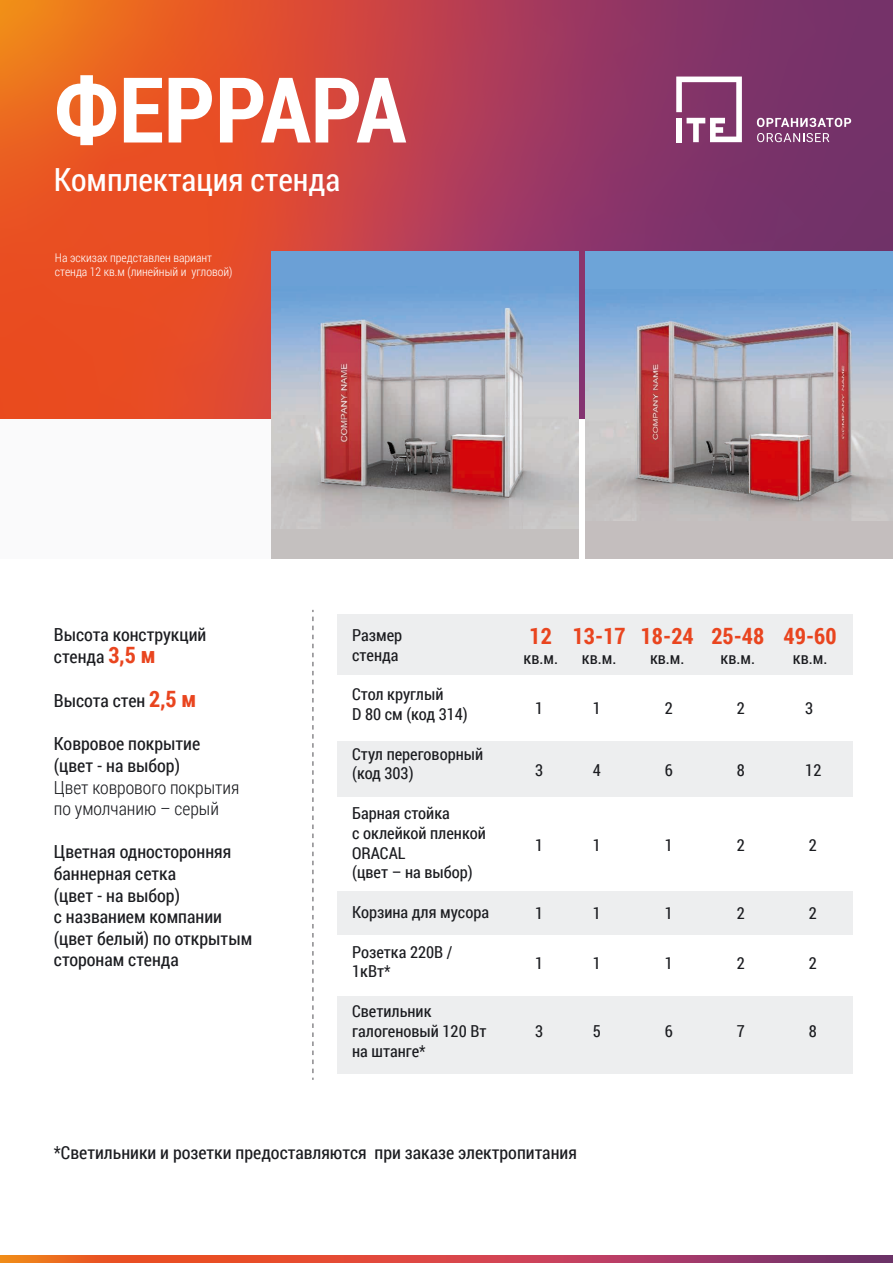
<style>
.page{position:relative;width:893px;height:1263px;background:#fff}
.page>*{position:absolute;margin:0;border:0;box-sizing:border-box;transform-origin:0 0}
.t1{font:700 90.9px "Roboto Condensed";color:#fff}
.t2{font:31.95px "Roboto Condensed";color:#fff}
.t3{font:700 22.5px "Roboto Condensed";color:#e9451f}
.t4{font:18px/21.6px "Roboto Condensed";color:#1b1c20}
.t5{font:300 18px/21.6px "Roboto Condensed";color:#1b1c20}
.t6{font:16.5px/19.8px "Roboto Condensed";color:#1b1c20}
.t7{font:300 12px/14.4px "Roboto Condensed";color:#fff}
.s1{font-weight:700;font-size:22.5px;color:#e9451f}
</style>
<div class="page">
<div style="left:0;top:279px;width:573px;height:280px;background:#fafafb"></div>
<svg style="left:0;top:0;width:893px;height:419px;background:#be4544"></svg>
<svg style="left:676px;top:77px;width:66px;height:65px"></svg>
<svg style="left:757px;top:118px;width:94px;height:9px"></svg>
<svg style="left:757px;top:133px;width:72px;height:9px"></svg>
<svg style="left:313px;top:610px;width:1px;height:470px"></svg>
<div style="left:337px;top:614px;width:515px;height:61px;background:#edeeef"></div>
<div style="left:337px;top:741px;width:515px;height:55px;background:#edeeef"></div>
<div style="left:337px;top:891px;width:515px;height:43px;background:#edeeef"></div>
<div style="left:337px;top:996px;width:515px;height:77px;background:#edeeef"></div>
<svg style="left:0;top:1255px;width:893px;height:8px;background:#c64847"></svg>
<div style="left:586px;top:251px;width:307px;height:42px;background:#6da4d8"></div>
<div style="left:586px;top:506px;width:307px;height:53px;background:#c4bebe"></div>
<img style="left:586px;top:293px;width:307px;height:228px">
<div style="left:272px;top:251px;width:307px;height:81px;background:#6ba0d6"></div>
<div style="left:272px;top:516px;width:307px;height:43px;background:#c4c0bf"></div>
<img style="left:272px;top:296px;width:307px;height:232px">
<h1 class="t1" style="left:54px;top:46px;width:354px">ФЕРРАРА</h1>
<h2 class="t2" style="left:54px;top:158px;width:288px">Комплектация стенда</h2>
<p class="t7" style="left:55px;top:250px;width:179px">На эскизах представлен вариант стенда 12 кв.м (линейный и угловой)</p>
<p class="t4" style="left:54px;top:622px;width:154px;line-height:22.5px">Высота конструкций стенда <span class="s1">3,5 м</span></p>
<p class="t4" style="left:54px;top:689px;width:144px">Высота стен <span class="s1">2,5 м</span></p>
<p class="t4" style="left:54px;top:733px;width:148px">Ковровое покрытие (цвет - на выбор)</p>
<p class="t5" style="left:54px;top:776px;width:187px">Цвет коврового покрытия по умолчанию – серый</p>
<p class="t4" style="left:54px;top:841px;width:200px">Цветная односторонняя баннерная сетка<br>(цвет - на выбор)<br>с названием компании (цвет белый) по открытым сторонам стенда</p>
<p class="t6" style="left:352px;top:624px;width:52px">Размер стенда</p>
<p class="t6" style="left:352px;top:684px;width:117px">Стол круглый<br>D 80 см (код 314)</p>
<p class="t6" style="left:352px;top:743px;width:133px">Стул переговорный (код 303)</p>
<p class="t6" style="left:352px;top:802px;width:135px">Барная стойка<br>c оклейкой пленкой<br>ORACAL<br>(цвет – на выбор)</p>
<p class="t6" style="left:352px;top:901px;width:138px">Корзина для мусора</p>
<p class="t6" style="left:352px;top:941px;width:102px">Розетка 220В /<br>1кВт*</p>
<p class="t6" style="left:352px;top:1000px;width:136px">Светильник галогеновый 120 Вт на штанге*</p>
<h3 class="t3" style="left:530px;top:620px;width:24px">12</h3>
<p class="t6" style="left:523px;top:647px;width:36px">кв.м.</p>
<h3 class="t3" style="left:573px;top:620px;width:55px">13-17</h3>
<p class="t6" style="left:582px;top:647px;width:36px">кв.м.</p>
<h3 class="t3" style="left:641px;top:620px;width:55px">18-24</h3>
<p class="t6" style="left:650px;top:647px;width:36px">кв.м.</p>
<h3 class="t3" style="left:711px;top:620px;width:55px">25-48</h3>
<p class="t6" style="left:721px;top:647px;width:36px">кв.м.</p>
<h3 class="t3" style="left:784px;top:620px;width:54px">49-60</h3>
<p class="t6" style="left:793px;top:647px;width:36px">кв.м.</p>
<p class="t6" style="left:535px;top:697px;width:10px">1</p>
<p class="t6" style="left:593px;top:697px;width:10px">1</p>
<p class="t6" style="left:665px;top:697px;width:10px">2</p>
<p class="t6" style="left:737px;top:697px;width:10px">2</p>
<p class="t6" style="left:805px;top:697px;width:10px">3</p>
<p class="t6" style="left:535px;top:760px;width:10px">3</p>
<p class="t6" style="left:593px;top:760px;width:10px">4</p>
<p class="t6" style="left:665px;top:760px;width:10px">6</p>
<p class="t6" style="left:737px;top:760px;width:10px">8</p>
<p class="t6" style="left:805px;top:760px;width:18px">12</p>
<p class="t6" style="left:535px;top:835px;width:10px">1</p>
<p class="t6" style="left:593px;top:835px;width:10px">1</p>
<p class="t6" style="left:665px;top:835px;width:10px">1</p>
<p class="t6" style="left:737px;top:835px;width:10px">2</p>
<p class="t6" style="left:809px;top:835px;width:10px">2</p>
<p class="t6" style="left:535px;top:903px;width:10px">1</p>
<p class="t6" style="left:593px;top:903px;width:10px">1</p>
<p class="t6" style="left:665px;top:903px;width:10px">1</p>
<p class="t6" style="left:737px;top:903px;width:10px">2</p>
<p class="t6" style="left:809px;top:903px;width:10px">2</p>
<p class="t6" style="left:535px;top:953px;width:10px">1</p>
<p class="t6" style="left:593px;top:953px;width:10px">1</p>
<p class="t6" style="left:665px;top:953px;width:10px">1</p>
<p class="t6" style="left:737px;top:953px;width:10px">2</p>
<p class="t6" style="left:809px;top:953px;width:10px">2</p>
<p class="t6" style="left:535px;top:1021px;width:10px">3</p>
<p class="t6" style="left:593px;top:1021px;width:10px">5</p>
<p class="t6" style="left:665px;top:1021px;width:10px">6</p>
<p class="t6" style="left:737px;top:1021px;width:10px">7</p>
<p class="t6" style="left:809px;top:1021px;width:10px">8</p>
<p class="t4" style="left:54px;top:1141px;width:525px">*Светильники и розетки предоставляются при заказе электропитания</p>
</div>
